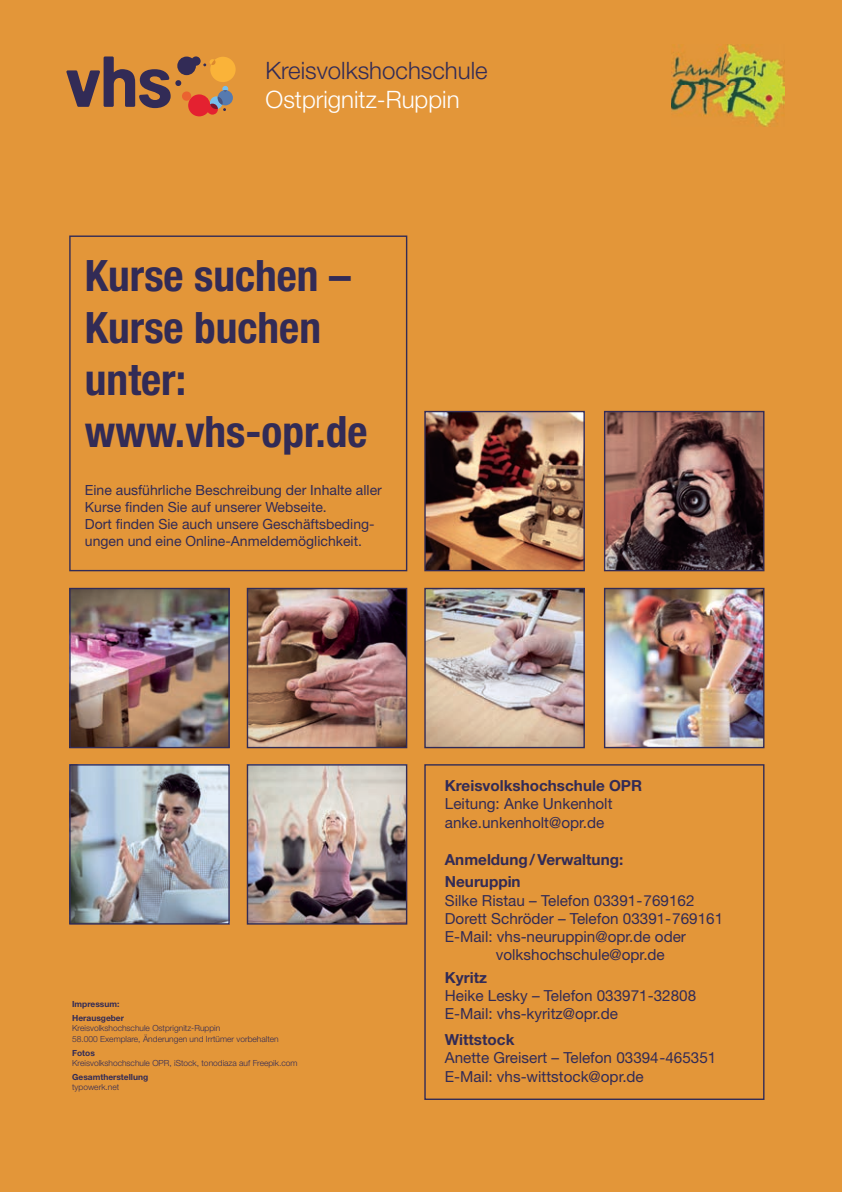
<style>
.page{position:relative;width:842px;height:1192px;background:#fff}
.page>*{position:absolute;margin:0;border:0;box-sizing:border-box;transform-origin:0 0}
.t1{font:700 condensed 43.4px/52px "Helvetica Neue LT Std";color:#322b56}
.t2{font:300 24px "Helvetica Neue LT Std";color:#322b56}
.t3{font:300 24px "Helvetica Neue LT Std";color:#fff}
.t4{font:15.2px/18.4px "Helvetica Neue LT Std";color:#322b56}
.t5{font:700 15.2px/22.2px "Helvetica Neue LT Std";color:#322b56}
.t6{font:14px/16.8px "Helvetica Neue LT Std";color:#322b56}
.t7{font:300 8.4px/10px "Helvetica Neue LT Std";color:#322b56}
.t8{font:700 8.4px/14.4px "Helvetica Neue LT Std";color:#322b56}
</style>
<div class="page">
<div style="left:0;top:0;width:841px;height:1191px;background:#e39639"></div>
<img style="left:71px;top:766px;width:157px;height:156px">
<div style="left:69px;top:764px;width:161px;height:160px;border:1px solid #322b56"></div>
<img style="left:71px;top:590px;width:157px;height:156px">
<div style="left:69px;top:588px;width:161px;height:160px;border:1px solid #322b56"></div>
<img style="left:605px;top:413px;width:157px;height:156px">
<div style="left:603px;top:411px;width:161px;height:160px;border:1px solid #322b56"></div>
<img style="left:605px;top:590px;width:157px;height:156px">
<div style="left:603px;top:588px;width:161px;height:160px;border:1px solid #322b56"></div>
<img style="left:426px;top:413px;width:156px;height:156px">
<div style="left:424px;top:411px;width:160px;height:160px;border:1px solid #322b56"></div>
<img style="left:426px;top:590px;width:156px;height:156px">
<div style="left:424px;top:588px;width:160px;height:160px;border:1px solid #322b56"></div>
<img style="left:248px;top:766px;width:157px;height:156px">
<div style="left:246px;top:764px;width:161px;height:160px;border:1px solid #322b56"></div>
<img style="left:248px;top:590px;width:157px;height:156px">
<div style="left:246px;top:588px;width:161px;height:160px;border:1px solid #322b56"></div>
<div style="left:69px;top:235px;width:338px;height:336px;border:1px solid #322b56"></div>
<div style="left:424px;top:764px;width:340px;height:335px;border:1px solid #322b56"></div>
<img style="left:671px;top:44px;width:113px;height:82px">
<svg style="left:66px;top:56px;width:169px;height:60px"></svg>
<h2 class="t2" style="left:265px;top:56px;width:223px">Kreisvolkshochschule</h2>
<h2 class="t3" style="left:265px;top:85px;width:195px">Ostprignitz-Ruppin</h2>
<h1 class="t1" style="left:85px;top:249px;width:284px">Kurse suchen –<br>Kurse buchen unter: www.vhs-opr.de</h1>
<p class="t6" style="left:85px;top:482px;width:298px">Eine ausführliche Beschreibung der Inhalte aller Kurse nden Sie auf unserer Webseite.<br>Dort nden Sie auch unsere Geschäftsbeding&shy;ungen und eine Online-Anmeldemöglichkeit.</p>
<p class="t8" style="left:72px;top:996px;width:53px">Impressum:<br>Herausgeber</p>
<p class="t7" style="left:72px;top:1023px;width:208px">Kreisvolkshochschule Ostprignitz-Ruppin<br>58.000 Exemplare, Änderungen und Irrtümer vorbehalten</p>
<p class="t8" style="left:72px;top:1045px;width:24px">Fotos</p>
<p class="t7" style="left:72px;top:1057px;width:227px">Kreisvolkshochschule OPR, iStock, tonodiaza auf Freepik.com</p>
<p class="t8" style="left:72px;top:1069px;width:77px">Gesamtherstellung</p>
<p class="t7" style="left:72px;top:1081px;width:49px">typowerk.net</p>
<p class="t5" style="left:444px;top:774px;width:198px">Kreisvolkshochschule OPR</p>
<p class="t4" style="left:444px;top:794px;width:169px">Leitung: Anke Unkenholt anke.unkenholt@opr.de</p>
<p class="t5" style="left:444px;top:848px;width:180px">Anmeldung/ Verwaltung:<br>Neuruppin</p>
<p class="t4" style="left:444px;top:890px;width:251px">Silke Ristau – Telefon 03391-769162</p>
<p class="t4" style="left:444px;top:909px;width:280px">Dorett Schröder – Telefon 03391-769161</p>
<p class="t4" style="left:444px;top:927px;width:242px">E-Mail: vhs-neuruppin@opr.de oder</p>
<p class="t4" style="left:495px;top:945px;width:170px">volkshochschule@opr.de</p>
<p class="t5" style="left:444px;top:965px;width:44px">Kyritz</p>
<p class="t4" style="left:444px;top:986px;width:253px">Heike Lesky – Telefon 033971-32808<br>E-Mail: vhs-kyritz@opr.de</p>
<p class="t5" style="left:444px;top:1028px;width:71px">Wittstock</p>
<p class="t4" style="left:444px;top:1048px;width:273px">Anette Greisert – Telefon 03394-465351<br>E-Mail: vhs-wittstock@opr.de</p>
</div>
